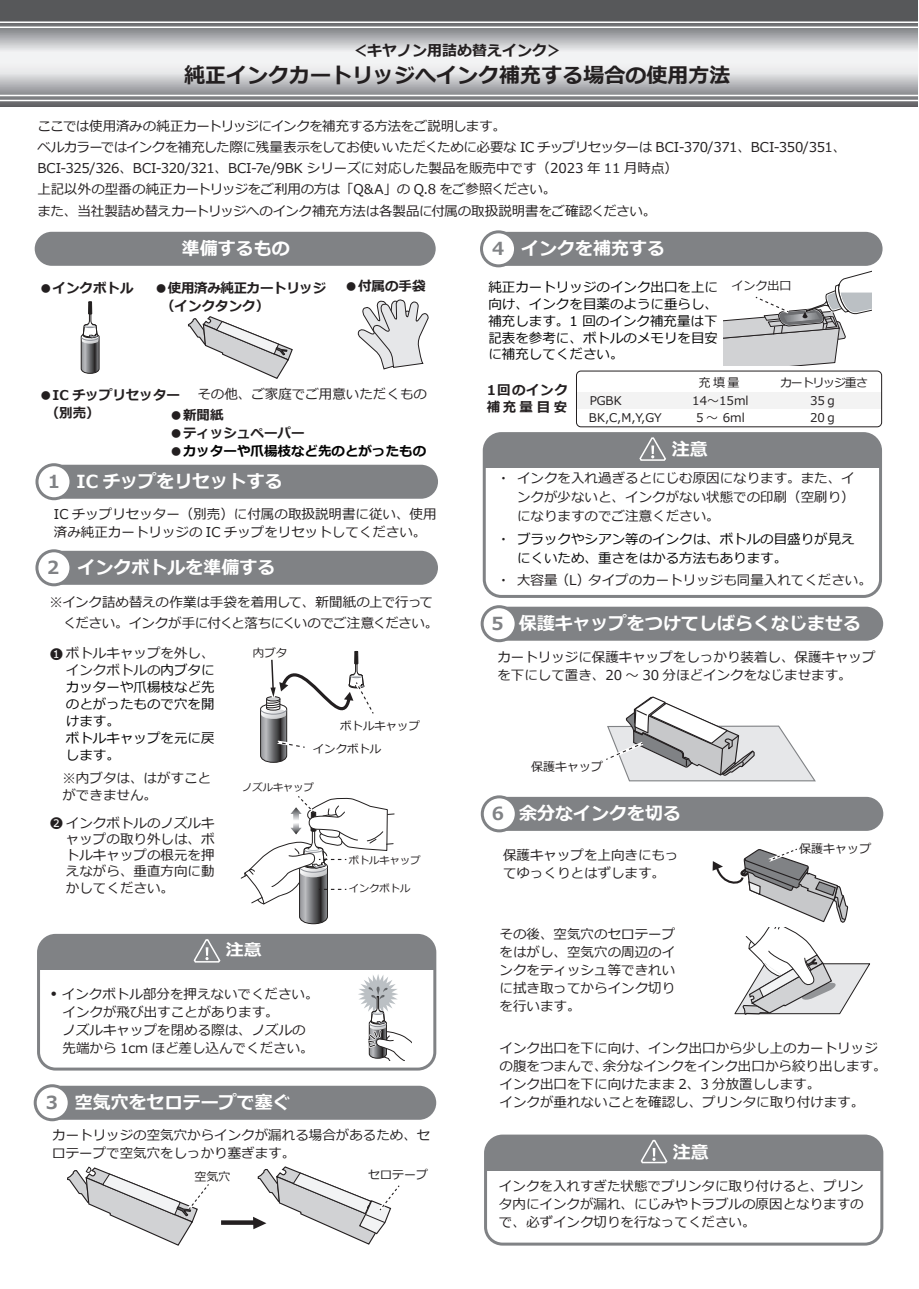
<style>
.page{position:relative;width:919px;height:1289px;background:#fff}
.page>*{position:absolute;margin:0;border:0;box-sizing:border-box;transform-origin:0 0}
.t1{font:700 21px "Meiryo";color:#231f20}
.t2{font:700 18px "Meiryo";color:#fff}
.t3{font:700 16.5px "Meiryo";color:#fff;scale:1.09 1}
.t4{font:700 15px "Meiryo";color:#231f20}
.t5{font:13.5px/18px "Meiryo";color:#231f20}
.t6{font:13.5px/21px "Meiryo";letter-spacing:-.025em;color:#231f20}
.t7{font:13.5px/17px "Meiryo";color:#030303}
.t8{font:700 13.5px/18px "Meiryo";color:#231f20}
.t9{font:700 13.5px/18px "Meiryo";letter-spacing:-.025em;color:#231f20}
.t10{font:700 13.5px "Meiryo";color:#030303}
.t11{font:700 13.5px/17px "Meiryo";letter-spacing:.1em;color:#231f20}
.t12{font:12px "Meiryo";color:#231f20}
.t13{font:12px "Meiryo";letter-spacing:-.1em;color:#231f20}
.t14{font:11.4px "Meiryo";color:#231f20}
.t15{font:10.2px "Meiryo";color:#231f20}
.s1{color:#231f20}
.s2{color:#808285}
</style>
<div class="page">
<svg style="left:0;top:1px;width:917px;height:106px"></svg>
<hr style="left:0;top:100px;width:918px;height:1px;background:#fff">
<hr style="left:0;top:95px;width:918px;height:1px;background:#fff">
<hr style="left:0;top:27px;width:918px;height:1px;background:#fff">
<hr style="left:0;top:21px;width:918px;height:2px;background:#fff">
<div style="left:37px;top:551px;width:401px;height:34px;background:#808285;border-radius:17px"></div>
<div style="left:37px;top:551px;width:34px;height:34px;background:#fff;border-radius:50%"></div>
<div style="left:35px;top:549px;width:37px;height:37px;border:3px solid #808285;border-radius:50%"></div>
<svg style="left:81px;top:301px;width:19px;height:73px"></svg>
<svg style="left:240px;top:796px;width:155px;height:128px"></svg>
<div style="left:39px;top:952px;width:397px;height:17px;background:#808285"></div>
<div style="left:37px;top:933px;width:399px;height:137px;border:3px solid #808285;border-radius:17px"></div>
<div style="left:39px;top:935px;width:396px;height:31px;background:#808285"></div>
<svg style="left:358px;top:974px;width:53px;height:87px"></svg>
<svg style="left:260px;top:650px;width:114px;height:113px"></svg>
<div style="left:35px;top:232px;width:400px;height:34px;background:#808285;border-radius:17px"></div>
<svg style="left:188px;top:316px;width:105px;height:63px"></svg>
<div style="left:481px;top:232px;width:401px;height:34px;background:#808285;border-radius:17px"></div>
<div style="left:481px;top:232px;width:34px;height:34px;background:#fff;border-radius:50%"></div>
<div style="left:480px;top:230px;width:37px;height:37px;border:3px solid #808285;border-radius:50%"></div>
<div style="left:482px;top:796px;width:401px;height:34px;background:#808285;border-radius:17px"></div>
<div style="left:482px;top:796px;width:34px;height:34px;background:#fff;border-radius:50%"></div>
<div style="left:480px;top:795px;width:37px;height:37px;border:3px solid #808285;border-radius:50%"></div>
<div style="left:35px;top:1085px;width:401px;height:34px;background:#808285;border-radius:17px"></div>
<div style="left:35px;top:1085px;width:34px;height:34px;background:#fff;border-radius:50%"></div>
<div style="left:34px;top:1084px;width:37px;height:37px;border:3px solid #808285;border-radius:50%"></div>
<div style="left:482px;top:606px;width:401px;height:34px;background:#808285;border-radius:17px"></div>
<div style="left:482px;top:606px;width:34px;height:34px;background:#fff;border-radius:50%"></div>
<div style="left:480px;top:605px;width:37px;height:37px;border:3px solid #808285;border-radius:50%"></div>
<svg style="left:67px;top:1166px;width:142px;height:80px"></svg>
<svg style="left:221px;top:1220px;width:32px;height:4px"></svg>
<svg style="left:253px;top:1166px;width:147px;height:79px"></svg>
<div style="left:484px;top:1134px;width:399px;height:111px;border:3px solid #808285;border-radius:17px"></div>
<div style="left:485px;top:1153px;width:397px;height:17px;background:#808285"></div>
<div style="left:485px;top:1136px;width:396px;height:34px;background:#808285;border-radius:17px"></div>
<svg style="left:640px;top:1139px;width:28px;height:25px"></svg>
<svg style="left:357px;top:299px;width:71px;height:70px"></svg>
<svg style="left:712px;top:848px;width:158px;height:167px"></svg>
<div style="left:37px;top:464px;width:401px;height:34px;background:#808285;border-radius:17px"></div>
<div style="left:37px;top:464px;width:34px;height:34px;background:#fff;border-radius:50%"></div>
<div style="left:35px;top:463px;width:37px;height:37px;border:3px solid #808285;border-radius:50%"></div>
<svg style="left:606px;top:696px;width:210px;height:86px"></svg>
<div style="left:482px;top:432px;width:400px;height:166px;border:3px solid #808285;border-radius:17px"></div>
<div style="left:484px;top:450px;width:397px;height:17px;background:#808285"></div>
<div style="left:484px;top:433px;width:396px;height:34px;background:#808285;border-radius:17px"></div>
<svg style="left:639px;top:437px;width:27px;height:24px"></svg>
<svg style="left:723px;top:271px;width:148px;height:94px"></svg>
<div style="left:576px;top:392px;width:305px;height:16px;background:#f3f3f3"></div>
<div style="left:576px;top:371px;width:305px;height:56px;border:1px solid #231f20;border-radius:4px"></div>
<p class="t4" style="left:352px;top:40px;width:212px">＜キヤノン用詰め替えインク＞</p>
<h1 class="t1" style="left:184px;top:60px;width:548px">純正インクカートリッジへインク補充する場合の使用方法</h1>
<p class="t6" style="left:37px;top:116px;width:810px">ここでは使用済みの純正カートリッジにインクを補充する方法をご説明します。<br>ベルカラーではインクを補充した際に残量表示をしてお使いいただくために必要な IC チップリセッターは BCI-370/371、BCI-350/351、BCI-325/326、BCI-320/321、BCI-7e/9BK シリーズに対応した製品を販売中です（2023 年 11 月時点）<br>上記以外の型番の純正カートリッジをご利用の方は「Q&amp;A」の Q.8 をご参照ください。<br>また、当社製詰め替えカートリッジへのインク補充方法は各製品に付属の取扱説明書をご確認ください。</p>
<p class="t8" style="left:39px;top:279px;width:96px">●インクボトル</p>
<h2 class="t2" style="left:182px;top:235px;width:110px">準備するもの</h2>
<p class="t9" style="left:154px;top:279px;width:173px">●使用済み純正カートリッジ　（インクタンク）</p>
<p class="t8" style="left:344px;top:278px;width:82px">●付属の手袋</p>
<p class="t5" style="left:197px;top:386px;width:231px">その他、ご家庭でご用意いただくもの</p>
<p class="t8" style="left:39px;top:386px;width:143px">●IC チップリセッター　（別売）</p>
<p class="t8" style="left:169px;top:406px;width:56px">●新聞紙</p>
<p class="t8" style="left:169px;top:424px;width:136px">●ティッシュペーパー</p>
<p class="t10" style="left:169px;top:441px;width:258px"><span class="s1">●</span>カッターや爪楊枝など先のとがったもの</p>
<h2 class="t2" style="left:48px;top:468px;width:236px"><span class="s2">1</span> IC チップをリセットする</h2>
<p class="t5" style="left:54px;top:505px;width:384px">IC チップリセッター（別売）に付属の取扱説明書に従い、使用済み純正カートリッジの IC チップをリセットしてください。</p>
<h2 class="t2" style="left:47px;top:554px;width:230px"><span class="s2">2</span> インクボトルを準備する</h2>
<p class="t5" style="left:50px;top:592px;width:390px;line-height:21px">※インク詰め替えの作業は手袋を着用して、新聞紙の上で行って　ください。インクが手に付くと落ちにくいのでご注意ください。</p>
<p class="t7" style="left:66px;top:645px;width:150px;text-indent:-16px"><span class="s1">❶ ボトルキャップを外し、インクボトルの</span>内ブタにカッターや爪楊枝など先のとがったもので穴を開けます。<br>ボトルキャップを元に戻します。</p>
<p class="t5" style="left:62px;top:771px;width:150px;line-height:16.2px">※内ブタは、はがすことができません。</p>
<p class="t5" style="left:66px;top:815px;width:150px;line-height:16.2px;text-align:justify;text-indent:-16px">❷ インクボトルのノズルキャップの取り外しは、ボトルキャップの根元を押えながら、垂直方向に動かしてください。</p>
<p class="t14" style="left:253px;top:644px;width:36px">内ブタ</p>
<p class="t14" style="left:340px;top:717px;width:81px">ボトルキャップ</p>
<p class="t14" style="left:313px;top:741px;width:70px">インクボトル</p>
<p class="t15" style="left:242px;top:780px;width:73px">ノズルキャップ</p>
<p class="t15" style="left:349px;top:853px;width:73px">ボトルキャップ</p>
<p class="t15" style="left:349px;top:881px;width:63px">インクボトル</p>
<p class="t3" style="left:208px;top:938px;width:51px">　注意</p>
<p class="t5" style="left:63px;top:985px;width:257px;text-indent:-12px"><sup>●</sup> インクボトル部分を押えないでください。インクが飛び出すことがあります。<br>ノズルキャップを閉める際は、ノズルの先端から 1cm ほど差し込んでください。</p>
<h2 class="t2" style="left:492px;top:235px;width:174px"><span class="s2">4</span> インクを補充する</h2>
<p class="t7" style="left:488px;top:280px;width:231px;text-align:justify">純正カートリッジのインク出口を上に向け、インクを目薬のように垂らし、補充します。1 回のインク補充量は下記表を参考に、ボトルのメモリを目安に補充してください。</p>
<p class="t12" style="left:731px;top:277px;width:61px">インク出口</p>
<p class="t11" style="left:486px;top:382px;width:83px">1回のインク補充量目安</p>
<p class="t12" style="left:698px;top:374px;width:42px">充填量</p>
<p class="t13" style="left:780px;top:374px;width:89px">カートリッジ重さ</p>
<p class="t12" style="left:589px;top:392px;width:33px">PGBK</p>
<p class="t12" style="left:692px;top:392px;width:58px">14～15ml</p>
<p class="t12" style="left:810px;top:392px;width:28px">35ｇ</p>
<p class="t12" style="left:589px;top:409px;width:74px">BK,C,M,Y,GY</p>
<p class="t12" style="left:696px;top:409px;width:50px">5～ 6ml</p>
<p class="t12" style="left:810px;top:409px;width:28px">20ｇ</p>
<h2 class="t2" style="left:653px;top:437px;width:55px">　注意</h2>
<p class="t5" style="left:517px;top:469px;width:339px;line-height:19.2px;text-align:justify;text-indent:-20px">・ インクを入れ過ぎるとにじむ原因になります。また、インクが少ないと、インクがない状態での印刷（空刷り）になりますのでご注意ください。</p>
<p class="t7" style="left:517px;top:530px;width:339px;line-height:19.2px;text-indent:-20px"><span class="s1">・</span> ブラックやシアン等のインクは、ボトルの目盛りが見えにくいため、重さをはかる方法もあります。</p>
<p class="t5" style="left:496px;top:572px;width:376px">・ 大容量（L）タイプのカートリッジも同量入れてください。</p>
<h2 class="t2" style="left:491px;top:610px;width:371px"><span class="s2">5</span> 保護キャップをつけてしばらくなじませる</h2>
<p class="t5" style="left:497px;top:649px;width:380px">カートリッジに保護キャップをしっかり装着し、保護キャップを下にして置き、20 ～ 30 分ほどインクをなじませます。</p>
<p class="t12" style="left:531px;top:758px;width:73px">保護キャップ</p>
<h2 class="t2" style="left:491px;top:800px;width:191px"><span class="s2">6</span> 余分なインクを切る</h2>
<p class="t5" style="left:503px;top:846px;width:177px">保護キャップを上向きにもってゆっくりとはずします。</p>
<p class="t12" style="left:799px;top:840px;width:73px">保護キャップ</p>
<p class="t5" style="left:499px;top:925px;width:177px;text-align:justify">その後、空気穴のセロテープをはがし、空気穴の周辺のインクをティッシュ等できれいに拭き取ってからインク切りを行います。</p>
<p class="t5" style="left:499px;top:1039px;width:388px">インク出口を下に向け、インク出口から少し上のカートリッジの腹をつまんで、余分なインクをインク出口から絞り出します。インク出口を下に向けたまま 2、3 分放置しします。</p>
<h2 class="t2" style="left:46px;top:1089px;width:246px"><span class="s2">3</span> 空気穴をセロテープで塞ぐ</h2>
<p class="t5" style="left:499px;top:1093px;width:366px">インクが垂れないことを確認し、プリンタに取り付けます。</p>
<p class="t5" style="left:52px;top:1126px;width:379px">カートリッジの空気穴からインクが漏れる場合があるため、セロテープで空気穴をしっかり塞ぎます。</p>
<h2 class="t2" style="left:655px;top:1139px;width:55px">　注意</h2>
<p class="t5" style="left:499px;top:1177px;width:366px;text-align:justify">インクを入れすぎた状態でプリンタに取り付けると、プリンタ内にインクが漏れ、にじみやトラブルの原因となりますので、必ずインク切りを行なってください。</p>
<p class="t12" style="left:194px;top:1168px;width:37px">空気穴</p>
<p class="t12" style="left:368px;top:1166px;width:61px">セロテープ</p>
</div>
